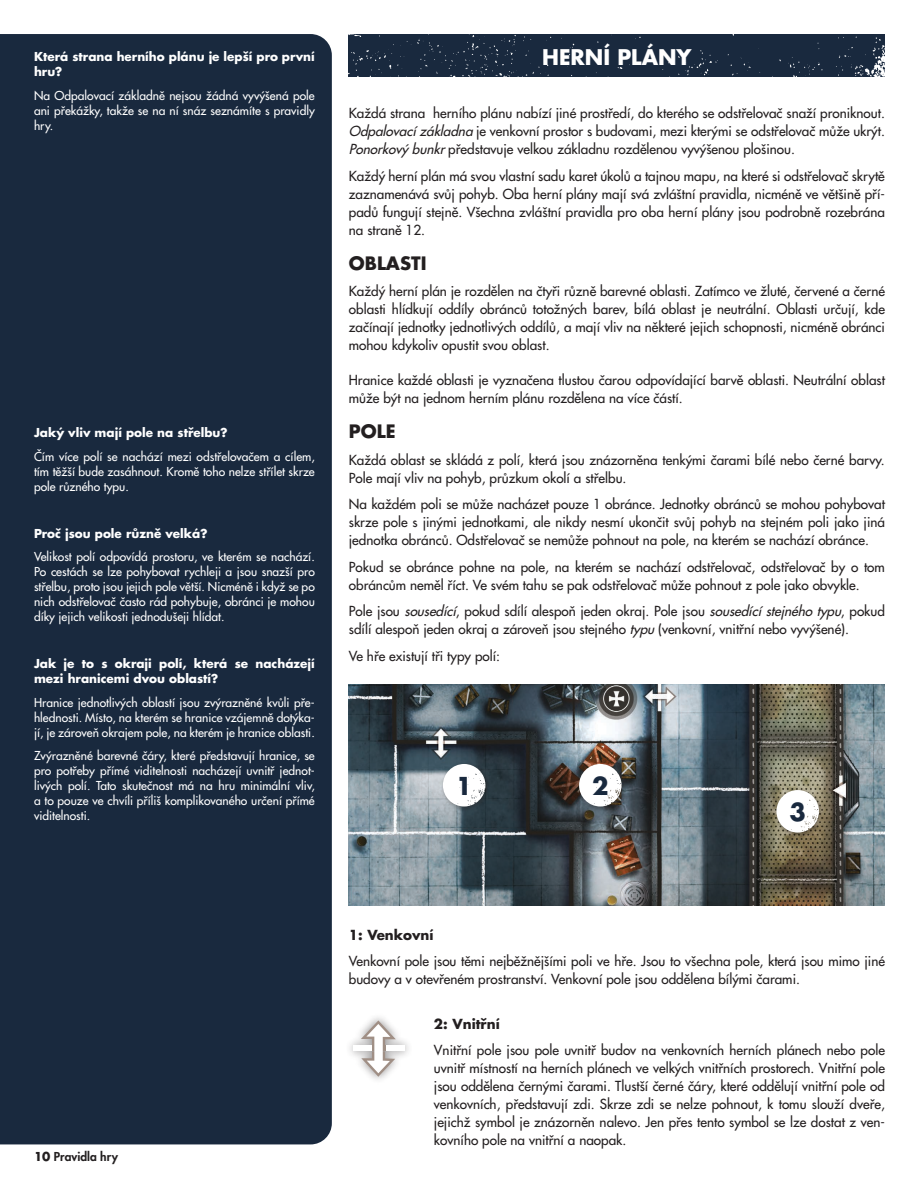
<style>
.page{position:relative;width:919px;height:1187px;background:#fff}
.page>*{position:absolute;margin:0;border:0;box-sizing:border-box;transform-origin:0 0}
.t1{font:700 34.95px "Futura";color:#1d1d1b}
.t2{font:24px "Futura Bold CZ";color:#19293e}
.t3{font:21px "Futura Bold CZ";color:#fff}
.t4{font:18px "Futura Bold CZ";color:#231f20}
.t5{font:13.5px/18px "Futura Medium CZ";color:#231f20;text-align:justify}
.t6{font:13.5px "Futura Bold CZ";color:#231f20}
.t7{font:12px/15px "Futura Medium CZ";color:#fff;text-align:justify}
.t8{font:12px/15px "Futura Bold CZ";color:#fff}
.t9{font:12px "Futura Heavy CZ";color:#231f20}
.s1{font-style:italic}
.s2{font-family:"Futura Bold CZ"}
</style>
<div class="page">
<div style="left:0;top:34px;width:332px;height:1110px;background:#19293e"></div>
<div style="left:344px;top:1012px;width:70px;height:72px;background:#231f20;opacity:.5"></div>
<div style="left:353px;top:1045px;width:52px;height:6px;background:#fff"></div>
<svg style="left:361px;top:1020px;width:35px;height:56px"></svg>
<div style="left:349px;top:34px;width:535px;height:43px;background:#19293e"></div>
<img style="left:349px;top:684px;width:535px;height:221px">
<div style="left:439px;top:760px;width:52px;height:52px;background:#231f20;opacity:.5"></div>
<img style="left:443px;top:764px;width:42px;height:42px;border-radius:21px">
<div style="left:575px;top:760px;width:52px;height:52px;background:#231f20;opacity:.5"></div>
<img style="left:579px;top:764px;width:42px;height:42px;border-radius:21px">
<div style="left:773px;top:786px;width:52px;height:52px;background:#231f20;opacity:.5"></div>
<img style="left:776px;top:790px;width:43px;height:42px;border-radius:21px">
<p class="t8" style="left:34px;top:49px;width:282px">Která strana herního plánu je lepší pro první hru?</p>
<p class="t7" style="left:34px;top:88px;width:282px">Na Odpalovací základně nejsou žádná vyvýšená pole ani překážky, takže se na ní snáz seznámíte s pravidly hry.</p>
<p class="t8" style="left:34px;top:425px;width:195px">Jaký vliv mají pole na střelbu?</p>
<p class="t7" style="left:34px;top:449px;width:282px">Čím více polí se nachází mezi odstřelovačem a cílem, tím těžší bude zasáhnout. Kromě toho nelze střílet skrze pole různého typu.</p>
<p class="t8" style="left:34px;top:525px;width:175px">Proč jsou pole různě velká?</p>
<p class="t7" style="left:34px;top:549px;width:282px">Velikost polí odpovídá prostoru, ve kterém se nachází.<br>Po cestách se lze pohybovat rychleji a jsou snazší pro střelbu, proto jsou jejich pole větší. Nicméně i když se po nich odstřelovač často rád pohybuje, obránci je mohou díky jejich velikosti jednodušeji hlídat.</p>
<p class="t8" style="left:34px;top:656px;width:282px">Jak je to s okraji polí, která se nacházejí mezi hranicemi dvou oblastí?</p>
<p class="t7" style="left:34px;top:695px;width:282px">Hranice jednotlivých oblastí jsou zvýrazněné kvůli pře&shy;hlednosti. Místo, na kterém se hranice vzájemně dotýka&shy;jí, je zároveň okrajem pole, na kterém je hranice oblasti.</p>
<p class="t7" style="left:34px;top:748px;width:282px">Zvýrazněné barevné čáry, které představují hranice, se pro potřeby přímé viditelnosti nacházejí uvnitř jednot&shy;livých polí. Tato skutečnost má na hru minimální vliv, a to pouze ve chvíli příliš komplikovaného určení přímé viditelnosti.</p>
<h3 class="t3" style="left:542px;top:43px;width:151px">HERNÍ PLÁNY</h3>
<p class="t5" style="left:349px;top:104px;width:537px">Každá strana herního plánu nabízí jiné prostředí, do kterého se odstřelovač snaží proniknout.<br><span class="s1">Odpalovacízákladna</span> je venkovní prostor s budovami, mezi kterými se odstřelovač může ukrýt.<br><span class="s1">Ponorkový bunkr</span>představuje velkou základnu rozdělenou vyvýšenou plošinou.</p>
<p class="t5" style="left:349px;top:167px;width:537px">Každý herní plán má svou vlastní sadu karet úkolů a tajnou mapu, na které si odstřelovač skrytě zaznamenává svůj pohyb. Oba herní plány mají svá zvláštní pravidla, nicméně ve většině pří&shy;padů fungují stejně. Všechna zvláštní pravidla pro oba herní plány jsou podrobně rozebrána na straně 12.</p>
<h3 class="t4" style="left:349px;top:251px;width:79px">OBLASTI</h3>
<p class="t5" style="left:349px;top:282px;width:537px">Každý herní plán je rozdělen na čtyři různě barevné oblasti. Zatímco ve žluté, červené a černé oblasti hlídkují oddíly obránců totožných barev, bílá oblast je neutrální. Oblasti určují, kde začínají jednotky jednotlivých oddílů, a mají vliv na některé jejich schopnosti, nicméně obránci mohou kdykoliv opustit svou oblast.</p>
<p class="t5" style="left:349px;top:371px;width:537px">Hranice každé oblasti je vyznačena tlustou čarou odpovídající barvě oblasti. Neutrální oblast může být na jednom herním plánu rozdělena na více částí.</p>
<h3 class="t4" style="left:349px;top:419px;width:48px">POLE</h3>
<p class="t5" style="left:349px;top:451px;width:537px">Každá oblast se skládá z polí, která jsou znázorněna tenkými čarami bílé nebo černé barvy.<br>Pole mají vliv na pohyb, průzkum okolí a střelbu.</p>
<p class="t5" style="left:349px;top:495px;width:537px">Na každém poli se může nacházet pouze 1 obránce. Jednotky obránců se mohou pohybovat skrze pole s jinými jednotkami, ale nikdy nesmí ukončit svůj pohyb na stejném poli jako jiná jednotka obránců. Odstřelovač se nemůže pohnout na pole, na kterém se nachází obránce.</p>
<p class="t5" style="left:349px;top:558px;width:537px">Pokud se obránce pohne na pole, na kterém se nachází odstřelovač, odstřelovač by o tom obráncům neměl říct. Ve svém tahu se pak odstřelovač může pohnout z pole jako obvykle.</p>
<p class="t5" style="left:349px;top:602px;width:537px">Pole jsou <span class="s1">sousedící</span>, pokud sdílí alespoň jeden okraj. Pole jsou <span class="s1">sousedící stejného typu</span>, pokud sdílí alespoň jeden okraj a zároveň jsou stejného <span class="s1">typu</span> (venkovní, vnitřní nebo vyvýšené).</p>
<p class="t5" style="left:349px;top:647px;width:153px">Ve hře existují tři typy polí:</p>
<h2 class="t2" style="left:456px;top:769px;width:18px">1</h2>
<h2 class="t2" style="left:592px;top:769px;width:18px">2</h2>
<h2 class="t2" style="left:789px;top:795px;width:18px">3</h2>
<p class="t9" style="left:34px;top:1149px;width:86px"><span class="s2">10</span> Pravidla hry</p>
<p class="t6" style="left:349px;top:925px;width:86px">1: Venkovní</p>
<p class="t5" style="left:349px;top:952px;width:537px">Venkovní pole jsou těmi nejběžnějšími poli ve hře. Jsou to všechna pole, která jsou mimo jiné budovy a v otevřeném prostranství. Venkovní pole jsou oddělena bílými čarami.</p>
<p class="t6" style="left:434px;top:1014px;width:67px">2: Vnitřní</p>
<p class="t5" style="left:434px;top:1041px;width:452px">Vnitřní pole jsou pole uvnitř budov na venkovních herních plánech nebo pole uvnitř místností na herních plánech ve velkých vnitřních prostorech. Vnitřní pole jsou oddělena černými čarami. Tlustší černé čáry, které oddělují vnitřní pole od venkovních, představují zdi. Skrze zdi se nelze pohnout, k tomu slouží dveře, jejichž symbol je znázorněn nalevo. Jen přes tento symbol se lze dostat z ven&shy;kovního pole na vnitřní a naopak.</p>
<h1 class="t1" style="left:836px;top:1025px;width:25px">3</h1>
</div>
